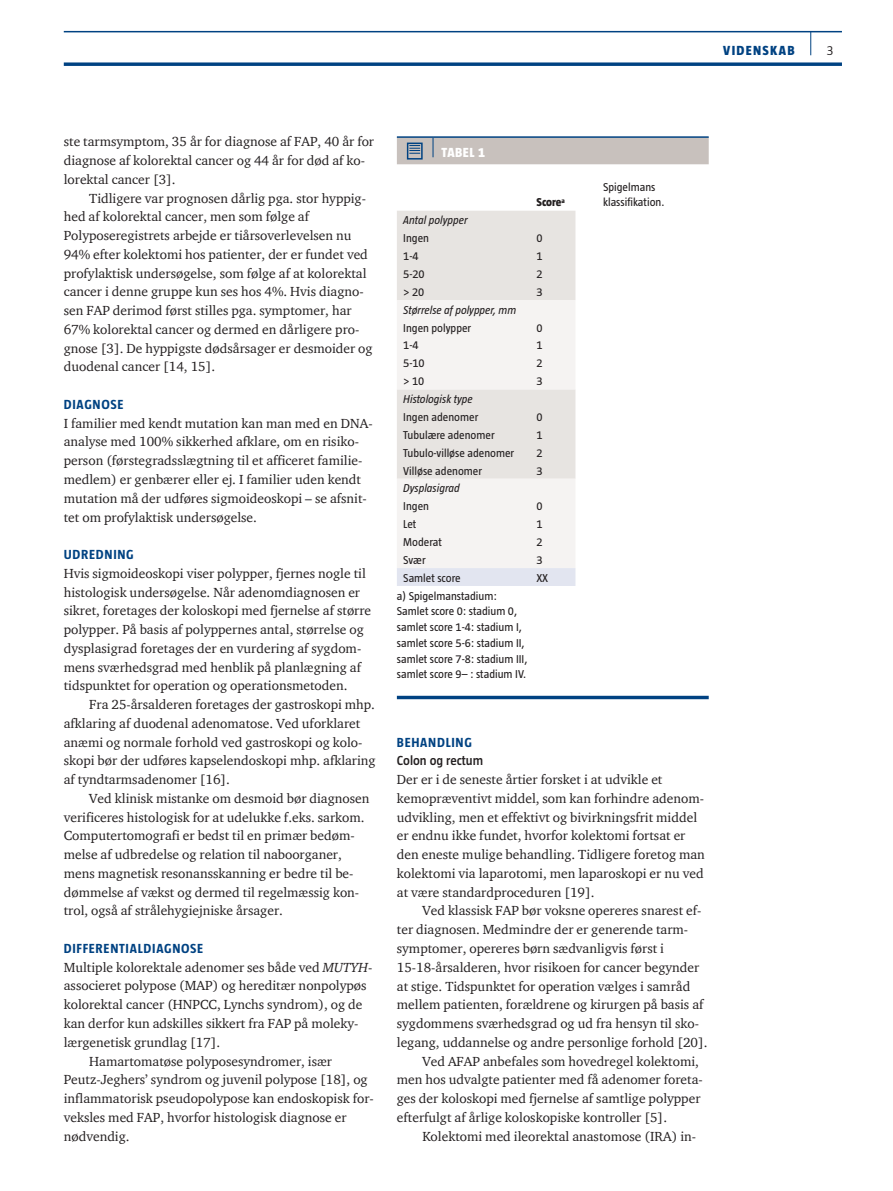
<style>
.page{position:relative;width:893px;height:1191px;background:#fff}
.page>*{position:absolute;margin:0;border:0;box-sizing:border-box;transform-origin:0 0}
.t1{font:13.5px/18.8px "ITC Charter Com";color:#231f20}
.t2{font:700 13.5px "Taz";letter-spacing:.05em;color:#004282}
.t3{font:600 13.5px "Taz";color:#231f20}
.t4{font:800 13.5px "Taz";letter-spacing:.095em;color:#004282}
.t5{font:800 13.5px "Taz";color:#fff}
.t6{font:300 13.5px "Taz";color:#231f20}
.t7{font:11.7px/15.8px "Taz";color:#231f20}
.t8{font:italic 11.7px "Taz";color:#231f20}
.t9{font:800 11.7px "Taz";color:#231f20}
.s1{font-style:italic}
</style>
<div class="page">
<hr style="left:64px;top:31px;width:778px;height:1px;background:#004282">
<svg style="left:64px;top:62px;width:778px;height:4px;background:#225b92"></svg>
<svg style="left:810px;top:32px;width:1px;height:23px"></svg>
<hr style="left:397px;top:136px;width:36px;height:2px;background:#004282">
<hr style="left:433px;top:136px;width:276px;height:2px;background:#004282">
<div style="left:397px;top:137px;width:312px;height:27px;background:#c8c1bd"></div>
<div style="left:397px;top:211px;width:178px;height:89px;background:#e7e4e1"></div>
<svg style="left:397px;top:300px;width:178px;height:268px;fill:#f5f3f2"></svg>
<div style="left:397px;top:568px;width:178px;height:18px;background:#e2e5f0"></div>
<hr style="left:397px;top:696px;width:312px;height:3px;background:#004282">
<p class="t4" style="left:723px;top:43px;width:73px">VIDENSKAB</p>
<p class="t6" style="left:827px;top:43px;width:8px">3</p>
<p class="t1" style="left:64px;top:132px;width:312px">ste tarmsymptom, 35 år for diagnose af FAP, 40 år for diagnose af kolorektal cancer og 44 år for død af ko&shy;lorektal cancer [3].</p>
<p class="t1" style="left:64px;top:188px;width:310px;text-indent:26px">Tidligere var prognosen dårlig pga. stor hyppig&shy;hed af kolorektal cancer, men som følge af Polyposeregistrets arbejde er tiårsoverlevelsen nu 94% efter kolektomi hos patienter, der er fundet ved profylaktisk undersøgelse, som følge af at kolorektal cancer i denne gruppe kun ses hos 4%. Hvis diagno&shy;sen FAP derimod først stilles pga. symptomer, har 67% kolorektal cancer og dermed en dårligere pro&shy;gnose [3]. De hyppigste dødsårsager er desmoider og duodenal cancer [14, 15].</p>
<p class="t2" style="left:64px;top:397px;width:61px">DIAGNOSE</p>
<p class="t1" style="left:64px;top:413px;width:309px">I familier med kendt mutation kan man med en DNA&shy;analyse med 100% sikkerhed afklare, om en risiko&shy;person (førstegradsslægtning til et afficeret familie&shy;medlem) er genbærer eller ej. I familier uden kendt mutation må der udføres sigmoideoskopi – se afsnit&shy;tet om profylaktisk undersøgelse.</p>
<p class="t2" style="left:64px;top:547px;width:71px">UDREDNING</p>
<p class="t1" style="left:64px;top:563px;width:309px">Hvis sigmoideoskopi viser polypper, fjernes nogle til histologisk undersøgelse. Når adenomdiagnosen er sikret, foretages der koloskopi med fjernelse af større polypper. På basis af polyppernes antal, størrelse og dysplasigrad foretages der en vurdering af sygdom&shy;mens sværhedsgrad med henblik på planlægning af tidspunktet for operation og operationsmetoden.</p>
<p class="t1" style="left:64px;top:695px;width:313px;text-indent:26px">Fra 25-årsalderen foretages der gastroskopi mhp. afklaring af duodenal adenomatose. Ved uforklaret anæmi og normale forhold ved gastroskopi og kolo&shy;skopi bør der udføres kapselendoskopi mhp. afklaring af tyndtarmsadenomer [16].</p>
<p class="t1" style="left:64px;top:788px;width:307px;text-indent:26px">Ved klinisk mistanke om desmoid bør diagnosen verificeres histologisk for at udelukke f.eks. sarkom.<br>Computertomografi er bedst til en primær bedøm&shy;melse af udbredelse og relation til naboorganer, mens magnetisk resonansskanning er bedre til be&shy;dømmelse af vækst og dermed til regelmæssig kon&shy;trol, også af strålehygiejniske årsager.</p>
<p class="t2" style="left:64px;top:940px;width:141px">DIFFERENTIALDIAGNOSE</p>
<p class="t1" style="left:64px;top:957px;width:309px">Multiple kolorektale adenomer ses både ved <span class="s1">MUTYH</span>-</p>
<p class="t1" style="left:64px;top:976px;width:304px">associeret polypose (MAP) og hereditær nonpolypøs</p>
<p class="t1" style="left:64px;top:995px;width:300px">kolorektal cancer (HNPCC, Lynchs syndrom), og de</p>
<p class="t1" style="left:64px;top:1013px;width:296px">kan derfor kun adskilles sikkert fra FAP på moleky-</p>
<p class="t1" style="left:64px;top:1032px;width:158px">lærgenetisk grundlag [17].</p>
<p class="t1" style="left:89px;top:1051px;width:244px">Hamartomatøse polyposesyndromer, især</p>
<p class="t1" style="left:64px;top:1070px;width:305px">Peutz-Jeghers’ syndrom og juvenil polypose [18], og</p>
<p class="t1" style="left:64px;top:1088px;width:312px">inflammatorisk pseudopolypose kan endoskopisk for-</p>
<p class="t1" style="left:64px;top:1107px;width:284px">veksles med FAP, hvorfor histologisk diagnose er</p>
<p class="t1" style="left:64px;top:1126px;width:67px">nødvendig.</p>
<p class="t5" style="left:441px;top:145px;width:45px">Tabe l 1</p>
<p class="t9" style="left:536px;top:196px;width:30px">Score<sup>a</sup></p>
<p class="t8" style="left:403px;top:214px;width:66px">Antal polypper</p>
<p class="t7" style="left:403px;top:230px;width:27px">Ingen</p>
<p class="t7" style="left:536px;top:230px;width:8px">0</p>
<p class="t7" style="left:403px;top:248px;width:17px">1-4</p>
<p class="t7" style="left:536px;top:248px;width:8px">1</p>
<p class="t7" style="left:403px;top:266px;width:23px">5-20</p>
<p class="t7" style="left:536px;top:266px;width:8px">2</p>
<p class="t7" style="left:403px;top:284px;width:23px">&gt; 20</p>
<p class="t7" style="left:536px;top:284px;width:8px">3</p>
<p class="t8" style="left:403px;top:303px;width:115px">Størrelse af polypper, mm</p>
<p class="t7" style="left:403px;top:319px;width:70px">Ingen polypper</p>
<p class="t7" style="left:536px;top:319px;width:8px">0</p>
<p class="t7" style="left:403px;top:337px;width:17px">1-4</p>
<p class="t7" style="left:536px;top:337px;width:8px">1</p>
<p class="t7" style="left:403px;top:355px;width:23px">5-10</p>
<p class="t7" style="left:536px;top:355px;width:8px">2</p>
<p class="t7" style="left:403px;top:373px;width:23px">&gt; 10</p>
<p class="t7" style="left:536px;top:373px;width:8px">3</p>
<p class="t8" style="left:403px;top:392px;width:71px">Histologisk type</p>
<p class="t7" style="left:403px;top:409px;width:77px">Ingen adenomer</p>
<p class="t7" style="left:536px;top:409px;width:8px">0</p>
<p class="t7" style="left:403px;top:427px;width:93px">Tubulære adenomer</p>
<p class="t7" style="left:536px;top:427px;width:8px">1</p>
<p class="t7" style="left:403px;top:445px;width:113px">Tubulo-villøse adenomer</p>
<p class="t7" style="left:536px;top:445px;width:8px">2</p>
<p class="t7" style="left:403px;top:462px;width:80px">Villøse adenomer</p>
<p class="t7" style="left:536px;top:462px;width:8px">3</p>
<p class="t8" style="left:403px;top:482px;width:58px">Dysplasigrad</p>
<p class="t7" style="left:403px;top:498px;width:27px">Ingen</p>
<p class="t7" style="left:536px;top:498px;width:8px">0</p>
<p class="t7" style="left:403px;top:516px;width:15px">Let</p>
<p class="t7" style="left:536px;top:516px;width:8px">1</p>
<p class="t7" style="left:403px;top:534px;width:40px">Moderat</p>
<p class="t7" style="left:536px;top:534px;width:8px">2</p>
<p class="t7" style="left:403px;top:552px;width:24px">Svær</p>
<p class="t7" style="left:536px;top:552px;width:8px">3</p>
<p class="t7" style="left:403px;top:570px;width:59px">Samlet score</p>
<p class="t7" style="left:536px;top:570px;width:13px">XX</p>
<p class="t7" style="left:397px;top:587px;width:132px">a) Spigelmanstadium:<br>Samlet score 0: stadium 0, samlet score 1-4: stadium I, samlet score 5-6: stadium II, samlet score 7-8: stadium III, samlet score 9– : stadium IV.</p>
<p class="t7" style="left:603px;top:179px;width:63px">Spigelmans klassifikation.</p>
<p class="t2" style="left:397px;top:734px;width:77px">BEHANDLING</p>
<p class="t3" style="left:397px;top:753px;width:88px">Colon og rectum</p>
<p class="t1" style="left:397px;top:770px;width:310px">Der er i de seneste årtier forsket i at udvikle et kemopræventivt middel, som kan forhindre adenom&shy;udvikling, men et effektivt og bivirkningsfrit middel er endnu ikke fundet, hvorfor kolektomi fortsat er den eneste mulige behandling. Tidligere foretog man kolektomi via laparotomi, men laparoskopi er nu ved at være standardproceduren [19].</p>
<p class="t1" style="left:422px;top:901px;width:281px">Ved klassisk FAP bør voksne opereres snarest ef-</p>
<p class="t1" style="left:397px;top:920px;width:293px">ter diagnosen. Medmindre der er generende tarm-</p>
<p class="t1" style="left:397px;top:938px;width:269px">symptomer, opereres børn sædvanligvis først i</p>
<p class="t1" style="left:397px;top:957px;width:304px">15-18-årsalderen, hvor risikoen for cancer begynder</p>
<p class="t1" style="left:397px;top:976px;width:295px">at stige. Tidspunktet for operation vælges i samråd</p>
<p class="t1" style="left:397px;top:995px;width:308px">mellem patienten, forældrene og kirurgen på basis af</p>
<p class="t1" style="left:397px;top:1013px;width:304px">sygdommens sværhedsgrad og ud fra hensyn til sko-</p>
<p class="t1" style="left:397px;top:1032px;width:312px">legang, uddannelse og andre personlige forhold [20].</p>
<p class="t1" style="left:422px;top:1051px;width:278px">Ved AFAP anbefales som hovedregel kolektomi,</p>
<p class="t1" style="left:397px;top:1070px;width:307px">men hos udvalgte patienter med få adenomer foreta-</p>
<p class="t1" style="left:397px;top:1088px;width:305px">ges der koloskopi med fjernelse af samtlige polypper</p>
<p class="t1" style="left:397px;top:1107px;width:272px">efterfulgt af årlige koloskopiske kontroller [5].</p>
<p class="t1" style="left:422px;top:1126px;width:275px">Kolektomi med ileorektal anastomose (IRA) in-</p>
</div>
